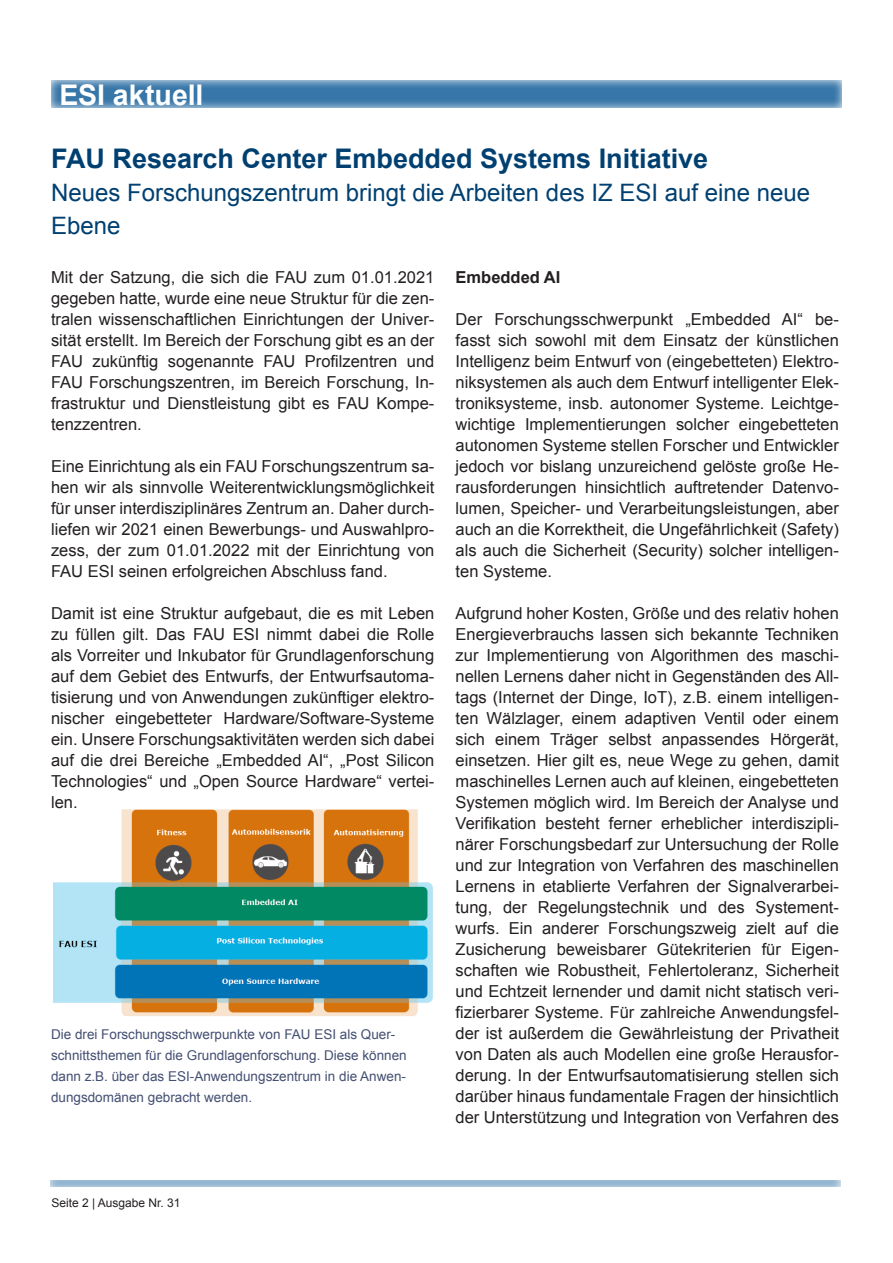
<style>
.page{position:relative;width:893px;height:1263px;background:#fff}
.page>*{position:absolute;margin:0;border:0;box-sizing:border-box;transform-origin:0 0}
.t1{font:700 28.5px "Arial";color:#fff}
.t2{font:700 27px "Arial";color:#004071}
.t3{font:24px/33px "Arial";color:#004071}
.t4{font:16.5px/21px "Arial";color:#231f20;text-align:justify}
.t5{font:700 16.5px "Arial";color:#231f20}
.t6{font:13.5px/21px "Arial";color:#444f72}
.t7{font:12px "Arial";color:#231f20}
</style>
<div class="page">
<svg style="left:51px;top:80px;width:791px;height:28px;background:#4f86b2"></svg>
<svg style="left:50px;top:1180px;width:791px;height:7px;background:#9bbad3"></svg>
<img style="left:53px;top:809px;width:380px;height:207px">
<h1 class="t1" style="left:60px;top:76px;width:145px">ESI aktuell</h1>
<p class="t2" style="left:51px;top:141px;width:659px">FAU Research Center Embedded Systems Initiative</p>
<p class="t3" style="left:51px;top:176px;width:761px">Neues Forschungszentrum bringt die Arbeiten des IZ ESI auf eine neue<br>Ebene</p>
<p class="t4" style="left:51px;top:267px;width:385px">Mit der Satzung, die sich die FAU zum 01.01.2021 gegeben hatte, wurde eine neue Struktur für die zen&shy;tralen wissenschaftlichen Einrichtungen der Univer&shy;sität erstellt. Im Bereich der Forschung gibt es an der FAU zukünftig sogenannte FAU Profilzentren und FAU Forschungszentren, im Bereich Forschung, In&shy;frastruktur und Dienstleistung gibt es FAU Kompe&shy;tenzzentren.</p>
<p class="t4" style="left:51px;top:456px;width:385px">Eine Einrichtung als ein FAU Forschungszentrum sa&shy;hen wir als sinnvolle Weiterentwicklungsmöglichkeit für unser interdisziplinäres Zentrum an. Daher durch&shy;liefen wir 2021 einen Bewerbungs- und Auswahlpro&shy;zess, der zum 01.01.2022 mit der Einrichtung von FAU ESI seinen erfolgreichen Abschluss fand.</p>
<p class="t4" style="left:51px;top:603px;width:385px">Damit ist eine Struktur aufgebaut, die es mit Leben zu füllen gilt. Das FAU ESI nimmt dabei die Rolle als Vorreiter und Inkubator für Grundlagenforschung auf dem Gebiet des Entwurfs, der Entwurfsautoma&shy;tisierung und von Anwendungen zukünftiger elektro&shy;nischer eingebetteter Hardware/Software-Systeme ein. Unsere Forschungsaktivitäten werden sich dabei auf die drei Bereiche „Embedded AI“, „Post Silicon Technologies“ und „Open Source Hardware“ vertei&shy;len.</p>
<p class="t5" style="left:456px;top:266px;width:106px">Embedded AI</p>
<p class="t4" style="left:456px;top:309px;width:385px">Der Forschungsschwerpunkt „Embedded AI“ be&shy;fasst sich sowohl mit dem Einsatz der künstlichen Intelligenz beim Entwurf von (eingebetteten) Elektro&shy;niksystemen als auch dem Entwurf intelligenter Elek&shy;troniksysteme, insb. autonomer Systeme. Leichtge&shy;wichtige Implementierungen solcher eingebetteten autonomen Systeme stellen Forscher und Entwickler jedoch vor bislang unzureichend gelöste große He&shy;rausforderungen hinsichtlich auftretender Datenvo&shy;lumen, Speicher- und Verarbeitungsleistungen, aber auch an die Korrektheit, die Ungefährlichkeit (Safety) als auch die Sicherheit (Security) solcher intelligen&shy;ten Systeme.</p>
<p class="t4" style="left:456px;top:603px;width:385px">Aufgrund hoher Kosten, Größe und des relativ hohen Energieverbrauchs lassen sich bekannte Techniken zur Implementierung von Algorithmen des maschi&shy;nellen Lernens daher nicht in Gegenständen des All&shy;tags (Internet der Dinge, IoT), z.B. einem intelligen&shy;ten Wälzlager, einem adaptiven Ventil oder einem sich einem Träger selbst anpassendes Hörgerät, einsetzen. Hier gilt es, neue Wege zu gehen, damit maschinelles Lernen auch auf kleinen, eingebetteten Systemen möglich wird. Im Bereich der Analyse und Verifikation besteht ferner erheblicher interdiszipli&shy;närer Forschungsbedarf zur Untersuchung der Rolle und zur Integration von Verfahren des maschinellen Lernens in etablierte Verfahren der Signalverarbei&shy;tung, der Regelungstechnik und des Systement&shy;wurfs. Ein anderer Forschungszweig zielt auf die Zusicherung beweisbarer Gütekriterien für Eigen&shy;schaften wie Robustheit, Fehlertoleranz, Sicherheit und Echtzeit lernender und damit nicht statisch veri&shy;fizierbarer Systeme. Für zahlreiche Anwendungsfel&shy;der ist außerdem die Gewährleistung der Privatheit von Daten als auch Modellen eine große Herausfor&shy;derung. In der Entwurfsautomatisierung stellen sich darüber hinaus fundamentale Fragen der hinsichtlich der Unterstützung und Integration von Verfahren des</p>
<p class="t6" style="left:51px;top:1024px;width:357px">Die drei Forschungsschwerpunkte von FAU ESI als Quer&shy;schnittsthemen für die Grundlagenforschung. Diese können dann z.B. über das ESI-Anwendungszentrum in die Anwen&shy;dungsdomänen gebracht werden.</p>
<p class="t7" style="left:51px;top:1195px;width:131px">Seite 2 | Ausgabe Nr. 31</p>
</div>
